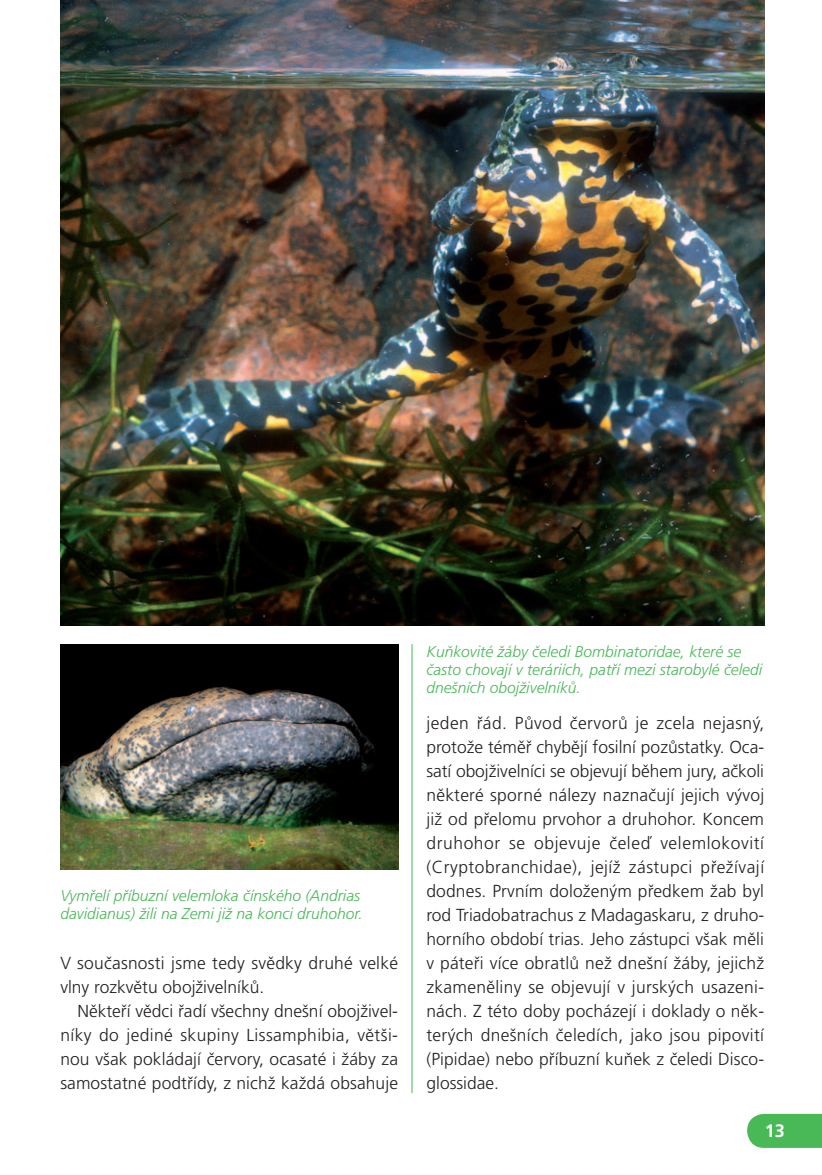
<style>
.page{position:relative;width:822px;height:1175px;background:#fff}
.page>*{position:absolute;margin:0;border:0;box-sizing:border-box;transform-origin:0 0}
.t1{font:700 18px "Frutiger CE";color:#fff}
.t2{font:300 17.4px/24px "Frutiger CE";letter-spacing:.005em;color:#231f20;text-align:justify}
.t3{font:italic 300 15.6px/18px "Frutiger CE";color:#49b857}
</style>
<div class="page">
<svg style="left:747px;top:1114px;width:74px;height:34px;background:#52bb5f"></svg>
<img style="left:60px;top:644px;width:338px;height:226px">
<img style="left:60px;top:0;width:703px;height:626px">
<hr style="left:411px;top:644px;width:1px;height:449px;background:#49b857">
<p class="t3" style="left:60px;top:887px;width:303px">Vymřelí příbuzní velemloka čínského (Andrias davidianus) žili na Zemi již na konci druhohor.</p>
<p class="t2" style="left:60px;top:952px;width:339px">V současnosti jsme tedy svědky druhé velké vlny rozkvětu obojživelníků.</p>
<p class="t2" style="left:60px;top:1000px;width:339px;text-indent:17px">Někteří vědci řadí všechny dnešní obojživel&shy;níky do jediné skupiny Lissamphibia, větši&shy;nou však pokládají červory, ocasaté i žáby za samostatné podtřídy, z nichž každá obsahuje</p>
<p class="t3" style="left:426px;top:644px;width:337px">Kuňkovité žáby čeledi Bombinatoridae, které se často chovají v teráriích, patří mezi starobylé čeledi dnešních obojživelníků.</p>
<p class="t2" style="left:426px;top:712px;width:339px">jeden řád. Původ červorů je zcela nejasný, protože téměř chybějí fosilní pozůstatky. Oca&shy;satí obojživelníci se objevují během jury, ačkoli některé sporné nálezy naznačují jejich vývoj již od přelomu prvohor a druhohor. Koncem druhohor se objevuje čeleď velemlokovití (Cryptobranchidae), jejíž zástupci přežívají dodnes. Prvním doloženým předkem žab byl rod Triadobatrachus z Madagaskaru, z druho&shy;horního období trias. Jeho zástupci však měli v páteři více obratlů než dnešní žáby, jejichž zkameněliny se objevují v jurských usazeni&shy;nách. Z této doby pocházejí i doklady o něk&shy;terých dnešních čeledích, jako jsou pipovití (Pipidae) nebo příbuzní kuňek z čeledi Disco&shy;glossidae.</p>
<p class="t1" style="left:764px;top:1123px;width:22px">13</p>
</div>
